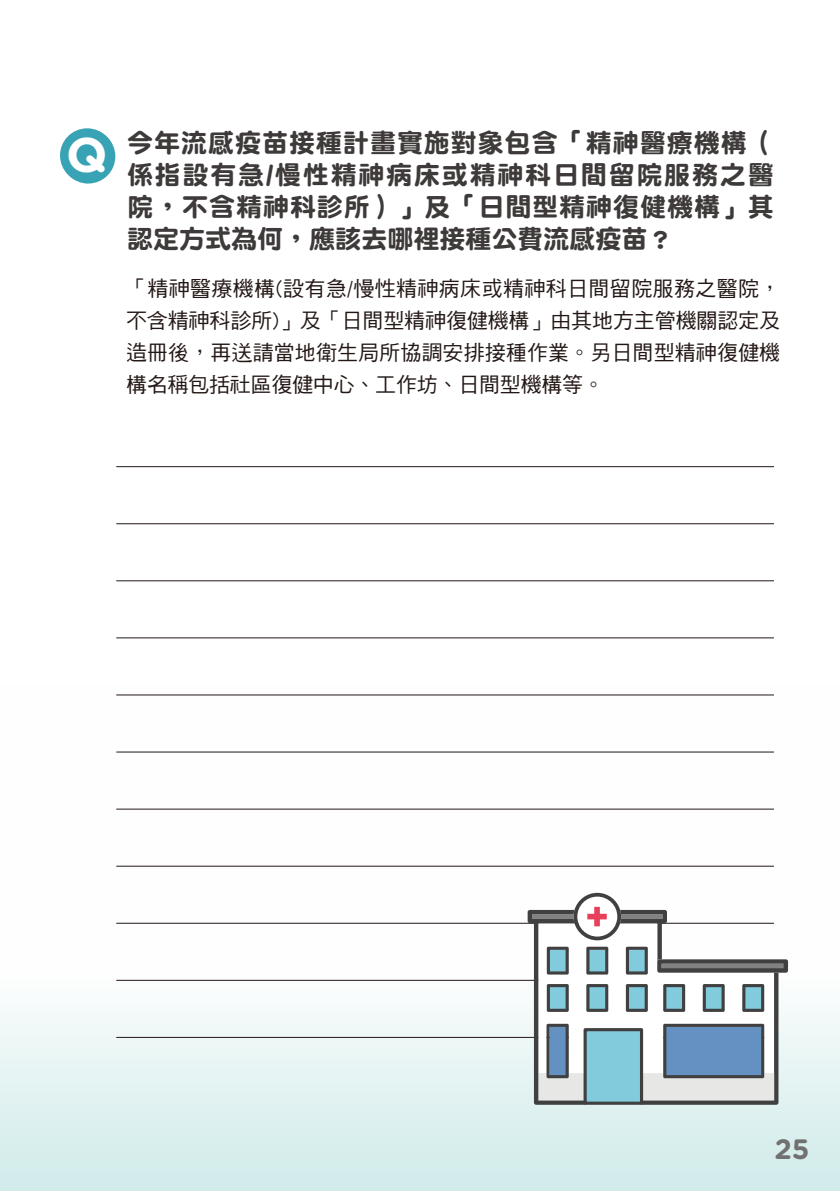
<style>
.page{position:relative;width:840px;height:1191px;background:#fff}
.page>*{position:absolute;margin:0;border:0;box-sizing:border-box;transform-origin:0 0}
.t1{font:700 28px "Gotham Rounded";color:#727171}
.t2{font:26px/32px "DF Yuan Std W9";letter-spacing:.035em;color:#3e3a39;text-align:justify}
.t3{font:21px/32px "DF Hei Std W5";letter-spacing:.005em;color:#231815;text-align:justify}
.s1{font-family:"Gotham Rounded";font-weight:700;font-size:48.6px;color:#fff}
</style>
<div class="page">
<svg style="left:0;top:694px;width:839px;height:497px"></svg>
<svg style="left:61px;top:129px;width:54px;height:55px"></svg>
<div style="left:60px;top:128px;width:54px;height:55px;background:#37a3b5;border-radius:50%"></div>
<hr style="left:116px;top:580px;width:657px;height:1px;background:#231815">
<hr style="left:116px;top:523px;width:657px;height:1px;background:#231815">
<hr style="left:116px;top:466px;width:657px;height:1px;background:#231815">
<hr style="left:116px;top:637px;width:657px;height:1px;background:#231815">
<hr style="left:116px;top:694px;width:657px;height:1px;background:#231815">
<hr style="left:116px;top:751px;width:657px;height:1px;background:#231815">
<hr style="left:116px;top:808px;width:657px;height:1px;background:#231815">
<hr style="left:116px;top:865px;width:657px;height:1px;background:#231815">
<hr style="left:116px;top:922px;width:657px;height:1px;background:#231815">
<hr style="left:116px;top:979px;width:657px;height:1px;background:#231815">
<hr style="left:116px;top:1037px;width:657px;height:1px;background:#231815">
<svg style="left:527px;top:893px;width:260px;height:211px"></svg>
<p class="t2" style="left:127px;top:126px;width:648px;text-indent:-60px"><span class="s1">Q</span> 今年流感疫苗接種計畫實施對象包含「精神醫療機構（係指設有急/慢性精神病床或精神科日間留院服務之醫院，不含精神科診所）」及「日間型精神復健機構」其認定方式為何，應該去哪裡接種公費流感疫苗？</p>
<p class="t3" style="left:126px;top:272px;width:655px">「精神醫療機構(設有急/慢性精神病床或精神科日間留院服務之醫院，不含精神科診所)」及「日間型精神復健機構」由其地方主管機關認定及造冊後，再送請當地衛生局所協調安排接種作業。另日間型精神復健機構名稱包括社區復健中心、工作坊、日間型機構等。</p>
<h1 class="t1" style="left:774px;top:1128px;width:37px">25</h1>
</div>
